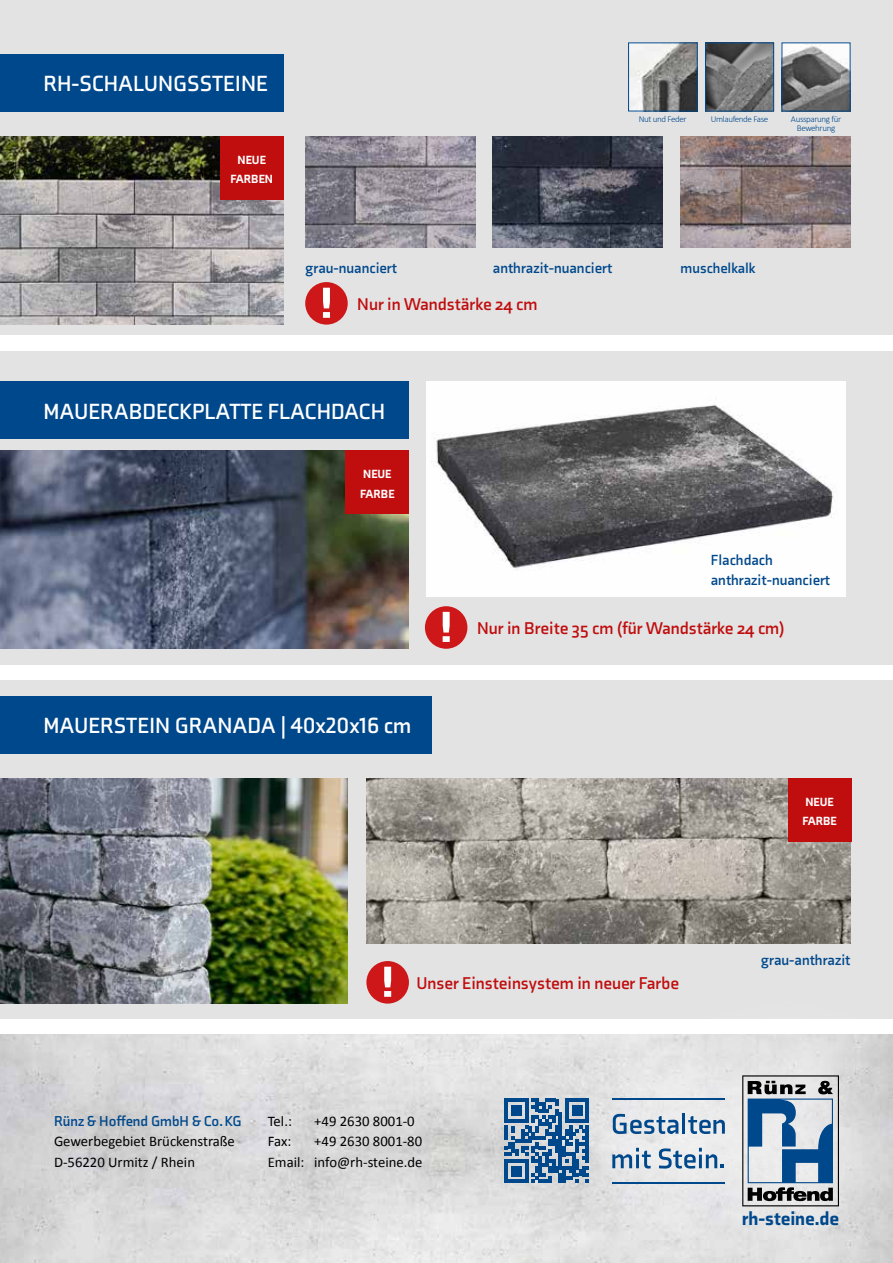
<style>
.page{position:relative;width:893px;height:1263px;background:#fff}
.page>*{position:absolute;margin:0;border:0;box-sizing:border-box;transform-origin:0 0}
.t1{font:700 22.5px "Axia";color:#fff}
.t2{font:900 19.35px "Axia";color:#00488c}
.t3{font:700 17.55px "Axia";color:#c00d0e}
.t4{font:700 15px/19.5px "Axia";color:#00488c}
.t5{font:14.7px/20.1px "Calibri";color:#000}
.t6{font:700 14.7px "Axia";color:#00488c}
.t7{font:900 12.15px/19.5px "Axia";color:#fff}
.t8{font:300 9px/9px "Calibri";letter-spacing:-.04em;color:#00488c;text-align:center}
</style>
<div class="page">
<div style="left:0;top:0;width:893px;height:334px;background:#e3e3e3"></div>
<div style="left:0;top:351px;width:893px;height:313px;background:#e3e3e3"></div>
<div style="left:0;top:680px;width:893px;height:338px;background:#e3e3e3"></div>
<img style="left:0;top:1034px;width:516px;height:229px">
<div style="left:516px;top:977px;width:377px;height:286px;background:#fff;opacity:.75"></div>
<svg style="left:742px;top:1075px;width:97px;height:131px;background:#8c9eb0"></svg>
<hr style="left:612px;top:1098px;width:113px;height:1px;background:#00488c">
<hr style="left:612px;top:1182px;width:113px;height:1px;background:#00488c">
<svg style="left:613px;top:1114px;width:65px;height:20px"></svg>
<hr style="left:682px;top:1113px;width:3px;height:21px;background:#00488c">
<svg style="left:688px;top:1116px;width:37px;height:18px"></svg>
<svg style="left:612px;top:1148px;width:39px;height:20px"></svg>
<svg style="left:659px;top:1148px;width:65px;height:20px"></svg>
<svg style="left:505px;top:1099px;width:84px;height:84px;background:#5581aa"></svg>
<div style="left:0;top:54px;width:283px;height:57px;background:#00488c"></div>
<div style="left:0;top:382px;width:409px;height:57px;background:#00488c"></div>
<img style="left:0;top:137px;width:283px;height:188px">
<img style="left:0;top:451px;width:409px;height:198px">
<img style="left:493px;top:137px;width:170px;height:111px">
<img style="left:305px;top:137px;width:170px;height:111px">
<img style="left:681px;top:137px;width:169px;height:111px">
<div style="left:220px;top:137px;width:63px;height:63px;background:#c00d0e"></div>
<img style="left:630px;top:45px;width:65px;height:64px">
<div style="left:628px;top:43px;width:69px;height:68px;border:1px solid #00488c"></div>
<img style="left:784px;top:45px;width:64px;height:64px">
<div style="left:782px;top:43px;width:68px;height:68px;border:1px solid #00488c"></div>
<img style="left:707px;top:45px;width:65px;height:64px">
<div style="left:705px;top:43px;width:69px;height:68px;border:1px solid #00488c"></div>
<img style="left:426px;top:382px;width:420px;height:215px">
<div style="left:346px;top:451px;width:63px;height:63px;background:#c00d0e"></div>
<div style="left:0;top:696px;width:431px;height:57px;background:#00488c"></div>
<img style="left:0;top:779px;width:348px;height:224px">
<img style="left:366px;top:779px;width:484px;height:164px">
<div style="left:305px;top:282px;width:43px;height:43px;background:#cd1719;border-radius:50%"></div>
<svg style="left:323px;top:288px;width:7px;height:30px"></svg>
<div style="left:425px;top:606px;width:42px;height:43px;background:#cd1719;border-radius:50%"></div>
<svg style="left:443px;top:612px;width:7px;height:30px"></svg>
<div style="left:366px;top:961px;width:43px;height:42px;background:#cd1719;border-radius:50%"></div>
<svg style="left:384px;top:967px;width:7px;height:30px"></svg>
<div style="left:788px;top:779px;width:63px;height:63px;background:#c00d0e"></div>
<h1 class="t1" style="left:44px;top:70px;width:226px">RH-SCHALUNGSSTEINE</h1>
<p class="t7" style="left:231px;top:150px;width:44px;text-align:center">NEUE<br>FARBEN</p>
<p class="t8" style="left:639px;top:114px;width:49px">Nut und Feder</p>
<p class="t8" style="left:791px;top:114px;width:52px">Aussparung für<br>Bewehrung</p>
<p class="t8" style="left:711px;top:114px;width:59px">Umlaufende Fase</p>
<p class="t4" style="left:305px;top:258px;width:93px">grau-nuanciert</p>
<p class="t4" style="left:493px;top:258px;width:121px">anthrazit-nuanciert</p>
<p class="t3" style="left:357px;top:293px;width:182px">Nur in Wandstärke 24 cm</p>
<p class="t6" style="left:681px;top:259px;width:77px">muschelkalk</p>
<h1 class="t1" style="left:44px;top:398px;width:343px">MAUERABDECKPLATTE FLACHDACH</h1>
<p class="t7" style="left:360px;top:464px;width:36px">NEUE<br>FARBE</p>
<p class="t4" style="left:711px;top:550px;width:121px">Flachdach anthrazit-nuanciert</p>
<h1 class="t1" style="left:44px;top:712px;width:369px">MAUERSTEIN GRANADA | 40x20x16 cm</h1>
<p class="t3" style="left:477px;top:617px;width:309px">Nur in Breite 35 cm (für Wandstärke 24 cm)</p>
<p class="t7" style="left:802px;top:792px;width:36px">NEUE<br>FARBE</p>
<p class="t4" style="left:761px;top:950px;width:91px">grau-anthrazit</p>
<p class="t3" style="left:416px;top:972px;width:264px">Unser Einsteinsystem in neuer Farbe</p>
<p class="t6" style="left:54px;top:1112px;width:189px">Rünz &amp; Hoffend GmbH &amp; Co. KG</p>
<p class="t5" style="left:54px;top:1131px;width:182px">Gewerbegebiet Brückenstraße<br>D-56220 Urmitz / Rhein</p>
<p class="t5" style="left:268px;top:1111px;width:26px">Tel.:</p>
<p class="t5" style="left:314px;top:1111px;width:102px">+49 2630 8001-0</p>
<p class="t5" style="left:268px;top:1131px;width:25px">Fax:</p>
<p class="t5" style="left:268px;top:1131px;width:156px;text-align:right">+49 2630 8001-80<br>Email: info@rh-steine.de</p>
<h2 class="t2" style="left:742px;top:1207px;width:98px">rh-steine.de</h2>
</div>
